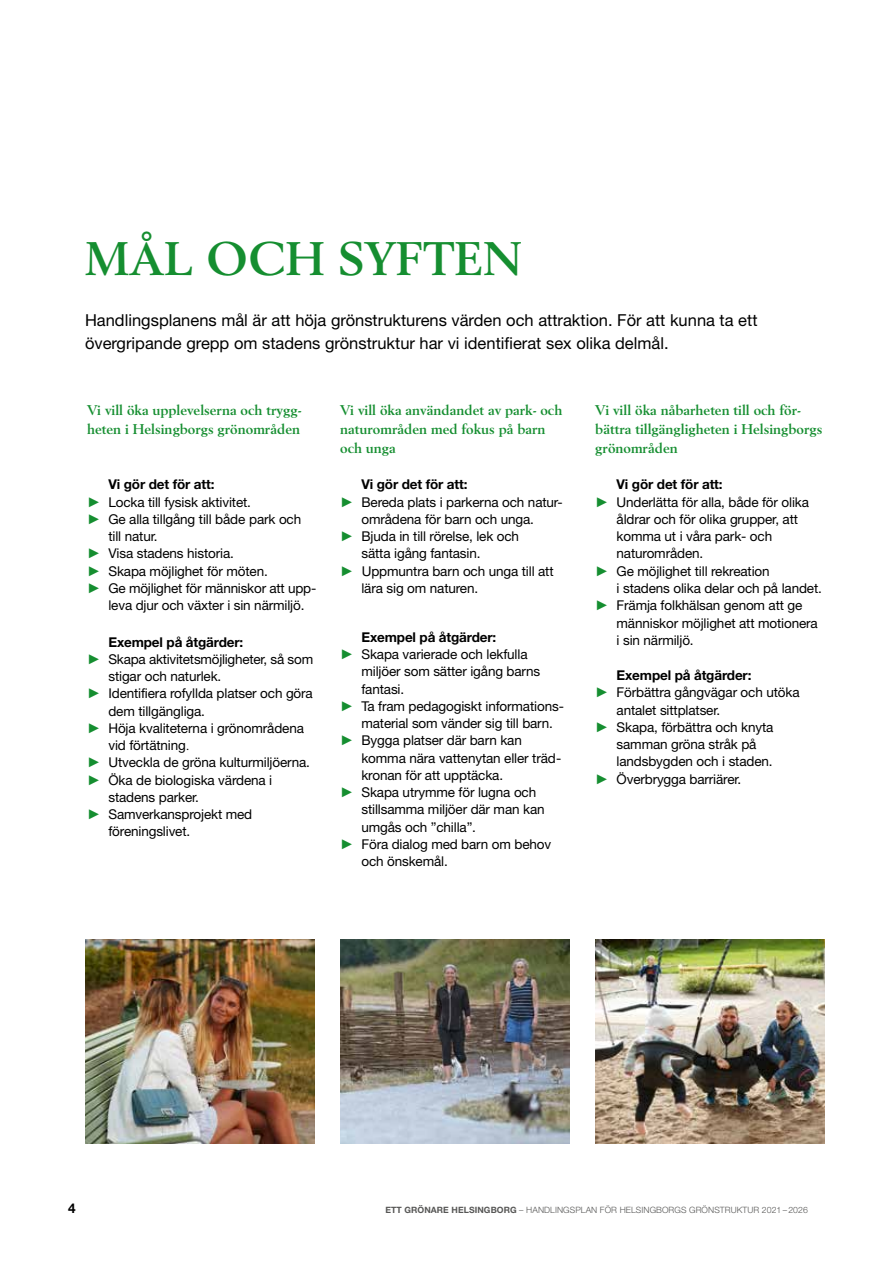
<style>
.page{position:relative;width:893px;height:1263px;background:#fff}
.page>*{position:absolute;margin:0;border:0;box-sizing:border-box;transform-origin:0 0}
.t1{font:700 46.5px "Berling LT Std";letter-spacing:.01em;color:#158e30}
.t2{font:16.5px/22.5px "Helvetica Neue LT Std";color:#000}
.t3{font:700 13.95px/19px "Berling LT Std";color:#158e30}
.t4{font:13.5px "Helvetica Neue LT Std";letter-spacing:-.01em;color:#000}
.t5{font:700 13.5px "Helvetica Neue LT Std";letter-spacing:-.01em;color:#000}
.t6{font:300 8.7px "Helvetica Neue LT Std";letter-spacing:.01em;color:#575756}
.s1{font-family:"Arial";font-size:13.95px;color:#158e30}
.s2{font-family:"Berling LT Std";font-size:13.95px}
.s3{font-weight:700}
</style>
<div class="page">
<img style="left:85px;top:940px;width:230px;height:204px">
<img style="left:595px;top:940px;width:230px;height:204px">
<img style="left:340px;top:940px;width:230px;height:204px">
<h1 class="t1" style="left:85px;top:231px;width:438px">MÅL OCH SYFTEN</h1>
<p class="t2" style="left:85px;top:309px;width:674px">Handlingsplanens mål är att höja grönstrukturens värden och attraktion. För att kunna ta ett övergripande grepp om stadens grönstruktur har vi identifierat sex olika delmål.</p>
<p class="t3" style="left:87px;top:401px;width:216px">Vi vill öka upplevelserna och trygg&shy;heten i Helsingborgs grönområden</p>
<p class="t5" style="left:108px;top:476px;width:108px">Vi gör det för att:</p>
<p class="t4" style="left:87px;top:494px;width:163px"><span class="s1">►</span> Locka till fysisk aktivitet.</p>
<p class="t4" style="left:87px;top:511px;width:216px"><span class="s1">►</span> Ge alla tillgång till både park och</p>
<p class="t4" style="left:108px;top:528px;width:48px">till natur.</p>
<p class="t4" style="left:87px;top:546px;width:146px"><span class="s1">►</span> Visa stadens historia.</p>
<p class="t4" style="left:87px;top:563px;width:180px"><span class="s1">►</span> Skapa möjlighet för möten.</p>
<p class="t4" style="left:87px;top:580px;width:231px"><span class="s1">►</span> Ge möjlighet för människor att upp-</p>
<p class="t4" style="left:108px;top:597px;width:195px">leva djur och växter i sin närmiljö.</p>
<p class="t5" style="left:108px;top:633px;width:136px">Exempel på åtgärder:</p>
<p class="t4" style="left:87px;top:651px;width:228px"><span class="s1">►</span> Skapa aktivitetsmöjligheter, så som</p>
<p class="t4" style="left:108px;top:668px;width:112px">stigar och naturlek.</p>
<p class="t4" style="left:87px;top:685px;width:227px"><span class="s1">►</span> Identifiera rofyllda platser och göra</p>
<p class="t4" style="left:108px;top:703px;width:96px">dem tillgängliga.</p>
<p class="t4" style="left:87px;top:720px;width:218px"><span class="s1">►</span> Höja kvaliteterna i grönområdena</p>
<p class="t4" style="left:108px;top:737px;width:83px">vid förtätning<span class="s2">.</span></p>
<p class="t4" style="left:87px;top:754px;width:222px"><span class="s1">►</span> Utveckla de gröna kulturmiljöerna.</p>
<p class="t4" style="left:87px;top:772px;width:187px"><span class="s1">►</span> Öka de biologiska värdena i</p>
<p class="t4" style="left:108px;top:789px;width:90px">stadens parker.</p>
<p class="t4" style="left:87px;top:806px;width:167px"><span class="s1">►</span> Samverkansprojekt med</p>
<p class="t4" style="left:108px;top:823px;width:81px">föreningslivet.</p>
<p class="t3" style="left:340px;top:401px;width:224px">Vi vill öka användandet av park- och naturområden med fokus på barn och unga</p>
<p class="t5" style="left:361px;top:476px;width:108px">Vi gör det för att:</p>
<p class="t4" style="left:340px;top:494px;width:224px"><span class="s1">►</span> Bereda plats i parkerna och natur-</p>
<p class="t4" style="left:361px;top:511px;width:172px">områdena för barn och unga.</p>
<p class="t4" style="left:340px;top:528px;width:180px"><span class="s1">►</span> Bjuda in till rörelse, lek och</p>
<p class="t4" style="left:361px;top:546px;width:118px">sätta igång fantasin.</p>
<p class="t4" style="left:340px;top:563px;width:215px"><span class="s1">►</span> Uppmuntra barn och unga till att</p>
<p class="t4" style="left:361px;top:580px;width:116px">lära sig om naturen.</p>
<p class="t5" style="left:361px;top:629px;width:136px">Exempel på åtgärder:</p>
<p class="t4" style="left:340px;top:646px;width:189px"><span class="s1">►</span> Skapa varierade och lekfulla</p>
<p class="t4" style="left:361px;top:663px;width:180px">miljöer som sätter igång barns</p>
<p class="t4" style="left:361px;top:681px;width:42px">fantasi.</p>
<p class="t4" style="left:340px;top:698px;width:225px"><span class="s1">►</span> Ta fram pedagogiskt informations-</p>
<p class="t4" style="left:361px;top:715px;width:191px">material som vänder sig till barn.</p>
<p class="t4" style="left:340px;top:732px;width:183px"><span class="s1">►</span> Bygga platser där barn kan</p>
<p class="t4" style="left:361px;top:750px;width:201px">komma nära vattenytan eller träd-</p>
<p class="t4" style="left:361px;top:767px;width:141px">kronan för att upptäcka.</p>
<p class="t4" style="left:340px;top:784px;width:198px"><span class="s1">►</span> Skapa utrymme för lugna och</p>
<p class="t4" style="left:361px;top:801px;width:185px">stillsamma miljöer där man kan</p>
<p class="t4" style="left:361px;top:819px;width:114px">umgås och ”chilla”.</p>
<p class="t4" style="left:340px;top:836px;width:213px"><span class="s1">►</span> Föra dialog med barn om behov</p>
<p class="t4" style="left:361px;top:853px;width:86px">och önskemål.</p>
<p class="t3" style="left:595px;top:401px;width:229px">Vi vill öka nåbarheten till och för&shy;bättra tillgängligheten i Helsingborgs grönområden</p>
<p class="t5" style="left:617px;top:476px;width:108px">Vi gör det för att:</p>
<p class="t4" style="left:595px;top:494px;width:215px"><span class="s1">►</span> Underlätta för alla, både för olika</p>
<p class="t4" style="left:617px;top:511px;width:183px">åldrar och för olika grupper, att</p>
<p class="t4" style="left:617px;top:528px;width:157px">komma ut i våra park- och</p>
<p class="t4" style="left:617px;top:546px;width:86px">naturområden.</p>
<p class="t4" style="left:595px;top:563px;width:176px"><span class="s1">►</span> Ge möjlighet till rekreation</p>
<p class="t4" style="left:617px;top:580px;width:205px">i stadens olika delar och på landet.</p>
<p class="t4" style="left:595px;top:597px;width:209px"><span class="s1">►</span> Främja folkhälsan genom att ge</p>
<p class="t4" style="left:617px;top:615px;width:203px">människor möjlighet att motionera</p>
<p class="t4" style="left:617px;top:632px;width:76px">i sin närmiljö.</p>
<p class="t5" style="left:617px;top:667px;width:136px">Exempel på åtgärder:</p>
<p class="t4" style="left:595px;top:684px;width:206px"><span class="s1">►</span> Förbättra gångvägar och utöka</p>
<p class="t4" style="left:617px;top:702px;width:103px">antalet sittplatser.</p>
<p class="t4" style="left:595px;top:719px;width:180px"><span class="s1">►</span> Skapa, förbättra och knyta</p>
<p class="t4" style="left:617px;top:736px;width:141px">samman gröna stråk på</p>
<p class="t4" style="left:617px;top:753px;width:155px">landsbygden och i staden.</p>
<p class="t4" style="left:595px;top:771px;width:145px"><span class="s1">►</span> Överbrygga barriärer.</p>
<p class="t5" style="left:68px;top:1200px;width:9px">4</p>
<p class="t6" style="left:385px;top:1205px;width:424px"><span class="s3">ETT GRÖNARE HELSINGBORG</span> – HANDLINGSPLAN FÖR HELSINGBORGS GRÖNSTRUKTUR 2021 – 2026</p>
</div>
